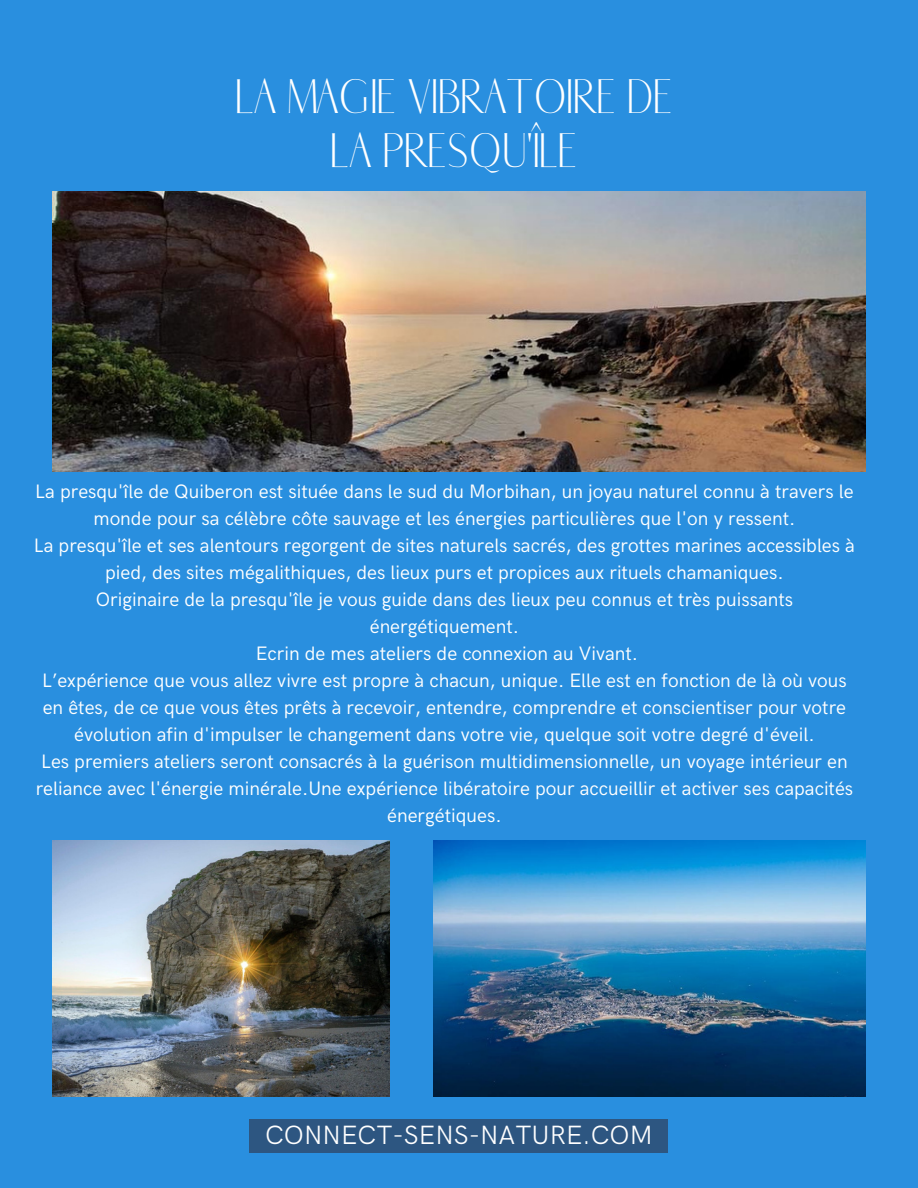
<style>
.page{position:relative;width:918px;height:1188px;background:#298fdf}
.page>*{position:absolute;margin:0;border:0;box-sizing:border-box;transform-origin:0 0}
.t1{font:300 46.5px/54px "Abiah";color:#fff;text-align:center}
.t2{font:26.55px "HK Grotesk Pro";color:#fff}
.t3{font:19.5px/27px "HK Grotesk";color:#fff;text-align:center}
</style>
<div class="page">
<div style="left:250px;top:1119px;width:418px;height:34px;background:#2d5681"></div>
<img style="left:52px;top:191px;width:814px;height:280px">
<img style="left:52px;top:841px;width:338px;height:255px">
<img style="left:434px;top:841px;width:432px;height:255px">
<p class="t1" style="left:235px;top:71px;width:438px">LA MAGIE VIBRATOIRE DE<br>LA PRESQU'ÎLE</p>
<p class="t3" style="left:35px;top:479px;width:820px">La presqu'île de Quiberon est située dans le sud du Morbihan, un joyau naturel connu à travers le monde pour sa célèbre côte sauvage et les énergies particulières que l'on y ressent.</p>
<p class="t3" style="left:34px;top:533px;width:823px">La presqu'île et ses alentours regorgent de sites naturels sacrés, des grottes marines accessibles à pied, des sites mégalithiques, des lieux purs et propices aux rituels chamaniques.</p>
<p class="t3" style="left:96px;top:587px;width:699px">Originaire de la presqu'île je vous guide dans des lieux peu connus et très puissants énergétiquement.</p>
<p class="t3" style="left:256px;top:641px;width:384px">Ecrin de mes ateliers de connexion au Vivant.</p>
<p class="t3" style="left:42px;top:668px;width:806px">L’expérience que vous allez vivre est propre à chacun, unique. Elle est en fonction de là où vous en êtes, de ce que vous êtes prêts à recevoir, entendre, comprendre et conscientiser pour votre évolution afin d'impulser le changement dans votre vie, quelque soit votre degré d'éveil.</p>
<p class="t3" style="left:36px;top:749px;width:819px">Les premiers ateliers seront consacrés à la guérison multidimensionnelle, un voyage intérieur en reliance avec l'énergie minérale.Une expérience libératoire pour accueillir et activer ses capacités énergétiques.</p>
<h2 class="t2" style="left:265px;top:1120px;width:389px">CONNECT-SENS-NATURE.COM</h2>
</div>
